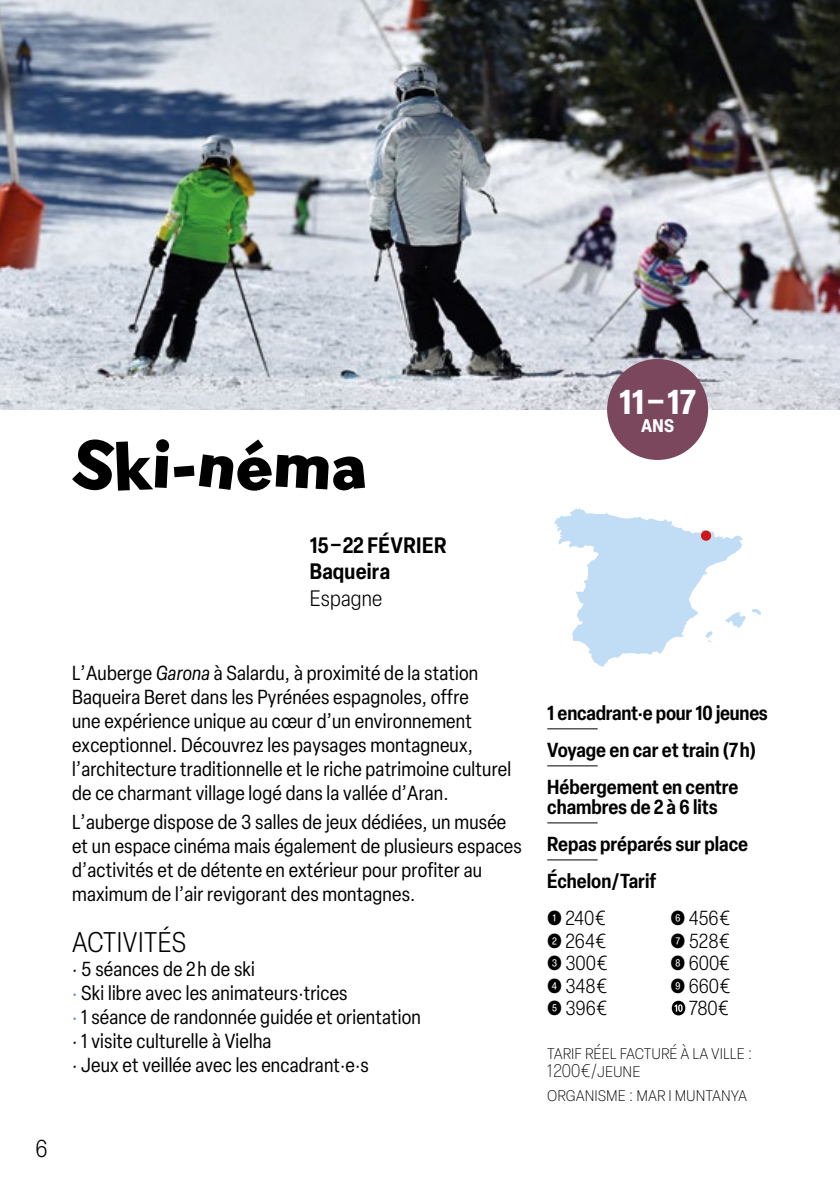
<style>
.page{position:relative;width:840px;height:1191px;background:#fff}
.page>*{position:absolute;margin:0;border:0;box-sizing:border-box;transform-origin:0 0}
.t1{font:68px "Gambado Sans Forte";color:#000}
.t2{font:700 condensed 34px "Elza";color:#fff}
.t3{font:300 condensed 28px "Elza";letter-spacing:.02em;color:#000}
.t4{font:300 condensed 24px "Elza";color:#000}
.t5{font:600 condensed 22px/26.4px "Elza";letter-spacing:.01em;color:#000}
.t6{font:300 condensed 22px "Elza";letter-spacing:.01em;color:#000}
.t7{font:condensed 20px/24px "Elza";letter-spacing:.01em;color:#000}
.t8{font:600 condensed 20px/37px "Elza";color:#000}
.t9{font:300 condensed 20px/22.6px "Elza";letter-spacing:-.005em;color:#000;text-align:justify}
.t10{font:200 condensed 18px/18px "Elza";color:#000}
.t11{font:700 condensed 18px "Elza";color:#fff}
.s1{font-style:italic}
.s2{color:#4c76ba}
</style>
<div class="page">
<img style="left:0;top:0;width:839px;height:409px">
<hr style="left:547px;top:728px;width:50px;height:1px;background:#000">
<hr style="left:547px;top:765px;width:50px;height:1px;background:#000">
<hr style="left:547px;top:822px;width:50px;height:1px;background:#000">
<hr style="left:547px;top:859px;width:50px;height:1px;background:#000">
<svg style="left:671px;top:1000px;width:14px;height:15px"></svg>
<svg style="left:674px;top:1004px;width:8px;height:7px"></svg>
<div style="left:606px;top:359px;width:101px;height:101px;background:#7a475d;border-radius:50%"></div>
<svg style="left:554px;top:508px;width:206px;height:158px"></svg>
<div style="left:700px;top:530px;width:10px;height:11px;background:#cd1719;border-radius:50%"></div>
<h1 class="t1" style="left:72px;top:420px;width:296px">Ski-néma</h1>
<p class="t5" style="left:309px;top:531px;width:138px">15 – 22 FÉVRIER<br>Baqueira</p>
<p class="t6" style="left:309px;top:584px;width:74px">Espagne</p>
<p class="t7" style="left:72px;top:660px;width:440px">L’Auberge <span class="s1">Garona</span> à Salardu, à proximité de la station Baqueira Beret dans les Pyrénées espagnoles, offre<br>une expérience unique au cœur d’un environnement exceptionnel. Découvrez les paysages montagneux, l’architecture traditionnelle et le riche patrimoine culturel de ce charmant village logé dans la vallée d’Aran.</p>
<p class="t7" style="left:72px;top:809px;width:451px">L’auberge dispose de 3 salles de jeux dédiées, un musée et un espace cinéma mais également de plusieurs espaces d’activités et de détente en extérieur pour profiter au maximum de l’air revigorant des montagnes.</p>
<h3 class="t3" style="left:72px;top:924px;width:115px">ACTIVITÉS</h3>
<p class="t7" style="left:72px;top:956px;width:350px">· 5 séances de 2 h de ski<br><span class="s2">·</span> Ski libre avec les animateurs·trices<br><span class="s2">·</span> 1 séance de randonnée guidée et orientation · 1 visite culturelle à Vielha<br>· Jeux et veillée avec les encadrant·e·s</p>
<p class="t4" style="left:35px;top:1133px;width:14px">6</p>
<h2 class="t2" style="left:618px;top:378px;width:79px">11 – 17</h2>
<p class="t11" style="left:640px;top:413px;width:35px">ANS</p>
<p class="t8" style="left:547px;top:694px;width:222px">1 encadrant·e pour 10 jeunes<br>Voyage en car et train (7 h)<br>Hébergement en centre</p>
<p class="t8" style="left:547px;top:788px;width:202px">chambres de 2 à 6 lits<br>Repas préparés sur place<br>Échelon/Tarif</p>
<p class="t9" style="left:547px;top:906px;width:62px">❶ 240 € ❷ 264 € ❸ 300 € ❹ 348 € ❺ 396 €</p>
<p class="t9" style="left:670px;top:906px;width:62px;text-align:right">❻ 456 €<br>❼ 528 €<br>❽ 600€<br>❾ 660 €<br>780 €</p>
<p class="t10" style="left:547px;top:1043px;width:207px">TARIF RÉEL FACTURÉ À LA VILLE :<br>1 200 €/JEUNE</p>
<p class="t10" style="left:547px;top:1085px;width:201px">ORGANISME : MAR I MUNTANYA</p>
</div>
